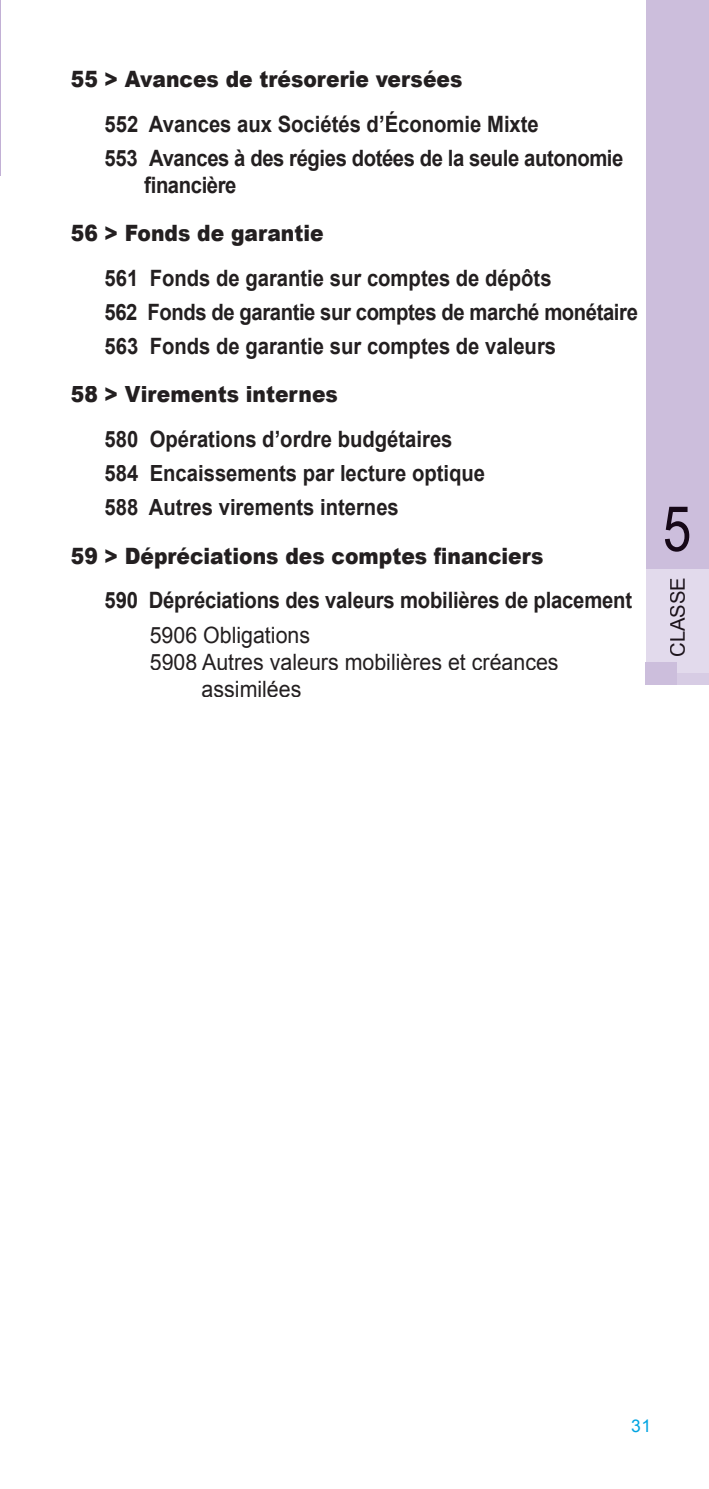
<style>
.page{position:relative;width:709px;height:1489px;background:#fff}
.page>*{position:absolute;margin:0;border:0;box-sizing:border-box;transform-origin:0 0}
.t1{font:62.5px "Arial Narrow";color:#160817}
.t2{font:700 22.5px/34px "Arial";color:#231f20;scale:.9 1}
.t3{font:900 22.5px "Arial";color:#231f20;scale:.9 1}
.t4{font:700 22.5px/34px "Arial";letter-spacing:-.02em;color:#231f20;scale:.9 1}
.t5{font:22.5px "Arial";color:#231f20;scale:.95 1}
.t6{font:20.25px "Arial";letter-spacing:-.005em;color:#1c131b}
.t7{font:17.5px "Arial";color:#00a4e1}
</style>
<div class="page">
<div style="left:646px;top:465px;width:63px;height:220px;background:#e2daec"></div>
<div style="left:646px;top:0;width:63px;height:568px;background:#ccbedc"></div>
<div style="left:646px;top:674px;width:63px;height:11px;background:#d7cce4"></div>
<div style="left:646px;top:662px;width:31px;height:23px;background:#ccbedc"></div>
<hr style="left:0;top:0;width:1px;height:175px;background:#c2b0d5">
<p class="t3" style="left:71px;top:66px;width:436px">55 &gt; Avances de trésorerie versées</p>
<p class="t4" style="left:105px;top:107px;width:578px">552 Avances aux Sociétés d’Économie Mixte<br>553 Avances à des régies dotées de la seule autonomie</p>
<p class="t4" style="left:144px;top:168px;width:104px">financière</p>
<p class="t3" style="left:71px;top:221px;width:282px">56 &gt; Fonds de garantie</p>
<p class="t2" style="left:104px;top:261px;width:594px">561 Fonds de garantie sur comptes de dépôts<br>562 Fonds de garantie sur comptes de marché monétaire<br>563 Fonds de garantie sur comptes de valeurs</p>
<p class="t3" style="left:71px;top:382px;width:298px">58 &gt; Virements internes</p>
<p class="t2" style="left:105px;top:422px;width:424px">580 Opérations d’ordre budgétaires<br>584 Encaissements par lecture optique<br>588 Autres virements internes</p>
<p class="t3" style="left:71px;top:543px;width:527px">59 &gt; Dépréciations des comptes financiers</p>
<p class="t2" style="left:105px;top:583px;width:587px">590 Dépréciations des valeurs mobilières de placement</p>
<p class="t5" style="left:150px;top:622px;width:170px">5906 Obligations</p>
<p class="t5" style="left:150px;top:649px;width:432px">5908 Autres valeurs mobilières et créances</p>
<p class="t5" style="left:202px;top:676px;width:107px">assimilées</p>
<h1 class="t1" style="left:663px;top:493px;width:30px">5</h1>
<p class="t6" style="left:666px;top:656px;width:81px;rotate:-90deg">CLASSE</p>
<p class="t7" style="left:631px;top:1415px;width:22px">31</p>
</div>
